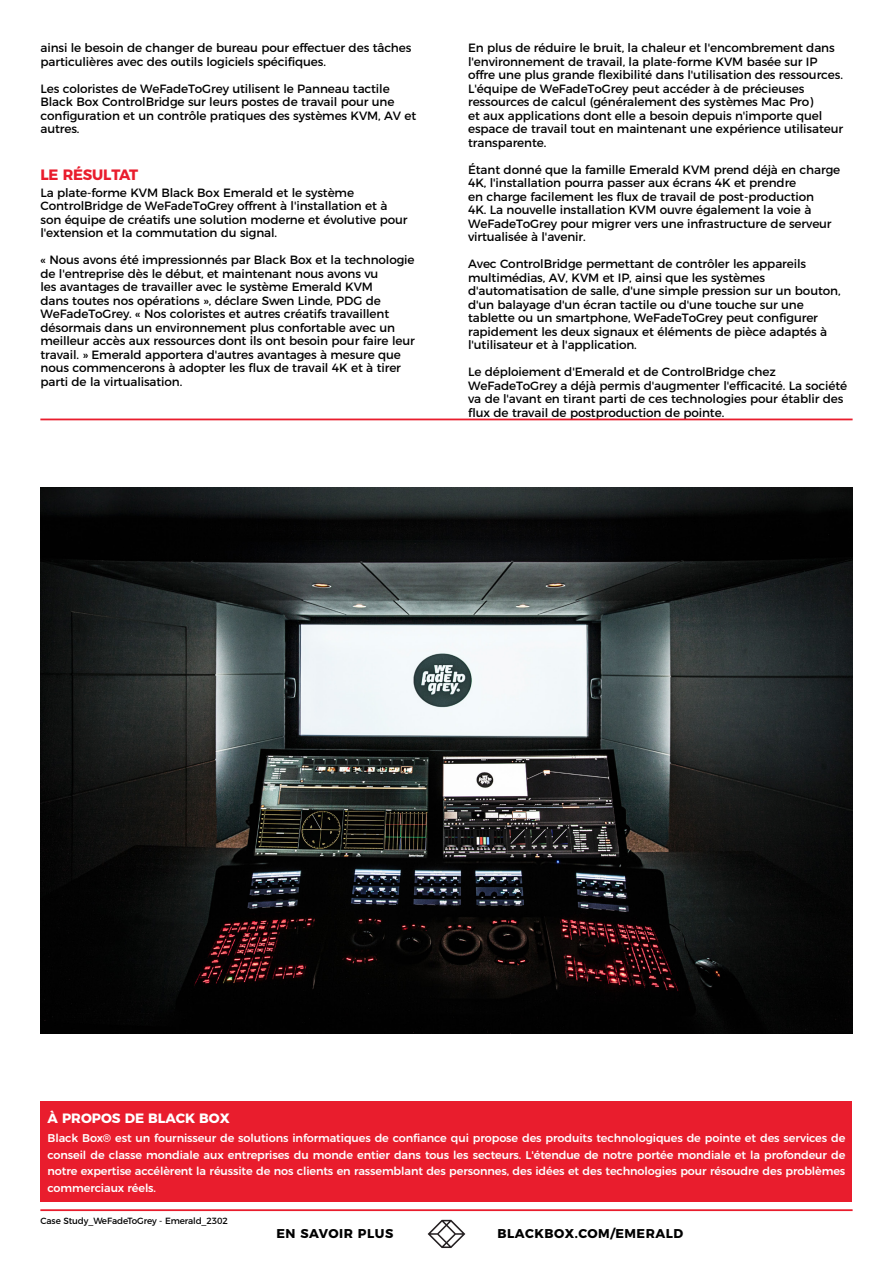
<style>
.page{position:relative;width:893px;height:1263px;background:#fff}
.page>*{position:absolute;margin:0;border:0;box-sizing:border-box;transform-origin:0 0}
.t1{font:700 15px "Montserrat";letter-spacing:-.01em;color:#e91d2d}
.t2{font:700 13.5px "Montserrat";color:#fff}
.t3{font:700 12.75px "Montserrat";letter-spacing:.04em;color:#000}
.t4{font:12px/13.5px "Montserrat";letter-spacing:-.01em;color:#000}
.t5{font:500 11.25px/16.5px "Montserrat";letter-spacing:-.01em;color:#fff;text-align:justify}
.t6{font:9px "Montserrat";letter-spacing:-.01em;color:#000}
</style>
<div class="page">
<hr style="left:40px;top:1209px;width:813px;height:2px;background:#e91d2d">
<svg style="left:428px;top:1220px;width:37px;height:28px"></svg>
<div style="left:40px;top:1101px;width:812px;height:100px;background:#e91d2d"></div>
<hr style="left:40px;top:419px;width:813px;height:1px;background:#e91d2d">
<img style="left:40px;top:488px;width:812px;height:545px">
<p class="t4" style="left:40px;top:40px;width:372px">ainsi le besoin de changer de bureau pour effectuer des tâches particulières avec des outils logiciels spécifiques.</p>
<p class="t4" style="left:40px;top:81px;width:377px">Les coloristes de WeFadeToGrey utilisent le Panneau tactile Black Box ControlBridge sur leurs postes de travail pour une configuration et un contrôle pratiques des systèmes KVM, AV et autres.</p>
<p class="t1" style="left:40px;top:162px;width:99px">LE RÉSULTAT</p>
<p class="t4" style="left:40px;top:185px;width:369px">La plate-forme KVM Black Box Emerald et le système ControlBridge de WeFadeToGrey offrent à l'installation et à son équipe de créatifs une solution moderne et évolutive pour l'extension et la commutation du signal.</p>
<p class="t4" style="left:40px;top:252px;width:376px">« Nous avons été impressionnés par Black Box et la technologie de l'entreprise dès le début, et maintenant nous avons vu<br>les avantages de travailler avec le système Emerald KVM<br>dans toutes nos opérations », déclare Swen Linde, PDG de WeFadeToGrey. « Nos coloristes et autres créatifs travaillent désormais dans un environnement plus confortable avec un meilleur accès aux ressources dont ils ont besoin pour faire leur travail. » Emerald apportera d'autres avantages à mesure que nous commencerons à adopter les flux de travail 4K et à tirer parti de la virtualisation.</p>
<p class="t4" style="left:468px;top:40px;width:377px">En plus de réduire le bruit, la chaleur et l'encombrement dans l'environnement de travail, la plate-forme KVM basée sur IP offre une plus grande flexibilité dans l'utilisation des ressources.<br>L'équipe de WeFadeToGrey peut accéder à de précieuses ressources de calcul (généralement des systèmes Mac Pro)<br>et aux applications dont elle a besoin depuis n'importe quel espace de travail tout en maintenant une expérience utilisateur transparente.</p>
<p class="t4" style="left:468px;top:162px;width:374px">Étant donné que la famille Emerald KVM prend déjà en charge 4K, l'installation pourra passer aux écrans 4K et prendre<br>en charge facilement les flux de travail de post-production<br>4K. La nouvelle installation KVM ouvre également la voie à WeFadeToGrey pour migrer vers une infrastructure de serveur virtualisée à l'avenir.</p>
<p class="t4" style="left:468px;top:256px;width:374px">Avec ControlBridge permettant de contrôler les appareils multimédias, AV, KVM et IP, ainsi que les systèmes d'automatisation de salle, d'une simple pression sur un bouton, d'un balayage d'un écran tactile ou d'une touche sur une tablette ou un smartphone, WeFadeToGrey peut configurer rapidement les deux signaux et éléments de pièce adaptés à l'utilisateur et à l'application.</p>
<p class="t4" style="left:468px;top:364px;width:381px">Le déploiement d'Emerald et de ControlBridge chez WeFadeToGrey a déjà permis d'augmenter l'efficacité. La société va de l'avant en tirant parti de ces technologies pour établir des flux de travail de postproduction de pointe.</p>
<p class="t2" style="left:48px;top:1106px;width:184px">À PROPOS DE BLACK BOX</p>
<p class="t5" style="left:48px;top:1129px;width:799px">Black Box® est un fournisseur de solutions informatiques de confiance qui propose des produits technologiques de pointe et des services de conseil de classe mondiale aux entreprises du monde entier dans tous les secteurs. L'étendue de notre portée mondiale et la profondeur de notre expertise accélèrent la réussite de nos clients en rassemblant des personnes, des idées et des technologies pour résoudre des problèmes commerciaux réels.</p>
<p class="t6" style="left:40px;top:1213px;width:189px">Case Study_WeFadeToGrey - Emerald_2302</p>
<p class="t3" style="left:276px;top:1223px;width:118px">EN SAVOIR PLUS</p>
<p class="t3" style="left:497px;top:1223px;width:187px">BLACKBOX.COM/EMERALD</p>
</div>
